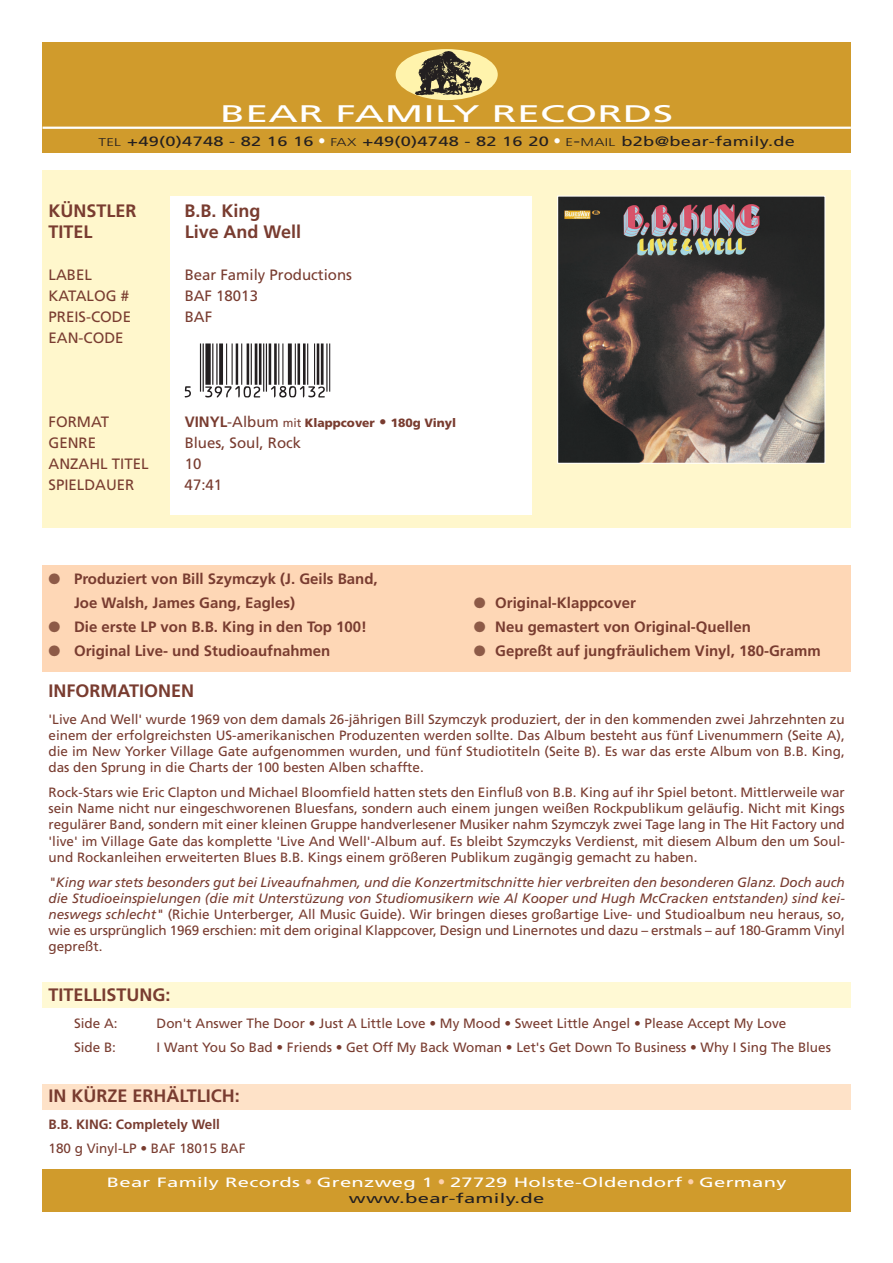
<style>
.page{position:relative;width:893px;height:1263px;background:#fff}
.page>*{position:absolute;margin:0;border:0;box-sizing:border-box;transform-origin:0 0}
.t1{font:108px "UPC Half Narrow";color:#231f20}
.t2{font:24px "Frutiger";letter-spacing:.01em;color:#fff;scale:1.7 1}
.t3{font:700 18px "Frutiger";color:#793c30}
.t4{font:700 15px/24px "Frutiger";color:#793c30}
.t5{font:15px "Frutiger";color:#793c30}
.t6{font:13.5px/16.2px "Frutiger";color:#793c30;text-align:justify}
.t7{font:italic 13.5px/16.2px "Frutiger";color:#793c30;text-align:justify}
.t8{font:13.5px/16.5px "Frutiger";letter-spacing:.015em;color:#fff;text-align:center;scale:1.5 1}
.t9{font:13.5px "Frutiger";letter-spacing:.015em;color:#231f20;scale:1.35 1}
.t10{font:700 13.5px "Frutiger";color:#793c30}
.t11{font:900 12px "Frutiger";color:#793c30}
.s1{font-weight:300;font-size:11.25px}
.s2{font-weight:300;font-size:15px;color:#fff}
.s3{font-weight:300;font-size:15px}
.s4{font-weight:700;font-size:15px}
.s5{font-weight:400;font-size:15px}
.s6{font-weight:400}
.s7{color:#8d5a47}
.s8{font-style:normal}
.s9{font-weight:300;font-size:15px;color:#fdd1ad}
.s10{color:#231f20}
</style>
<div class="page">
<div style="left:43px;top:1084px;width:807px;height:26px;background:#fee2c8"></div>
<div style="left:43px;top:982px;width:807px;height:26px;background:#fff9d4"></div>
<div style="left:43px;top:170px;width:807px;height:357px;background:#fff7cc"></div>
<div style="left:43px;top:43px;width:807px;height:110px;background:#d09b2c"></div>
<div style="left:43px;top:1169px;width:807px;height:43px;background:#d09b2c"></div>
<div style="left:395px;top:49px;width:102px;height:51px;background:#fff3ac;border-radius:50%"></div>
<img style="left:413px;top:49px;width:69px;height:49px">
<hr style="left:43px;top:127px;width:807px;height:2px;background:#fff">
<div style="left:170px;top:196px;width:361px;height:319px;background:#fff"></div>
<div style="left:43px;top:566px;width:807px;height:106px;background:#fed7b6"></div>
<img style="left:559px;top:198px;width:264px;height:264px">
<div style="left:557px;top:196px;width:268px;height:268px;border:1px solid #fff"></div>
<h2 class="t2" style="left:220px;top:103px;width:268px">BEAR FAMILY RECORDS</h2>
<p class="t9" style="left:98px;top:135px;width:517px"><span class="s1">TEL</span> +49(0)4748 - 82 16 16 <span class="s2">•</span> <span class="s1">FAX</span> +49(0)4748 - 82 16 20 <span class="s2">•</span> <span class="s1">E</span><span class="s3">-</span><span class="s1">MAIL</span> b2b@bear-family.de</p>
<h3 class="t3" style="left:49px;top:204px;width:89px">KÜNSTLER</h3>
<h3 class="t3" style="left:185px;top:204px;width:77px">B.B. King</h3>
<h3 class="t3" style="left:49px;top:225px;width:45px">TITEL</h3>
<h3 class="t3" style="left:185px;top:225px;width:118px">Live And Well</h3>
<p class="t5" style="left:49px;top:269px;width:45px">LABEL</p>
<p class="t5" style="left:185px;top:269px;width:169px">Bear Family Productions</p>
<p class="t5" style="left:49px;top:290px;width:82px">KATALOG #</p>
<p class="t5" style="left:185px;top:290px;width:75px">BAF 18013</p>
<p class="t5" style="left:49px;top:311px;width:84px">PREIS-CODE</p>
<p class="t5" style="left:185px;top:311px;width:29px">BAF</p>
<p class="t5" style="left:49px;top:332px;width:76px">EAN-CODE</p>
<h1 class="t1" style="left:185px;top:297px;width:157px">ÇxDTRBAMy180132z</h1>
<p class="t5" style="left:49px;top:416px;width:62px">FORMAT</p>
<p class="t11" style="left:185px;top:416px;width:273px"><span class="s4">VINYL</span><span class="s5">-Album</span> <span class="s6">mit</span> Klappcover <span class="s5">•</span> 180g Vinyl</p>
<p class="t5" style="left:49px;top:437px;width:49px">GENRE</p>
<p class="t5" style="left:185px;top:437px;width:118px">Blues, Soul, Rock</p>
<p class="t5" style="left:49px;top:458px;width:101px">ANZAHL TITEL</p>
<p class="t5" style="left:185px;top:458px;width:18px">10</p>
<p class="t5" style="left:49px;top:479px;width:87px">SPIELDAUER</p>
<p class="t5" style="left:185px;top:479px;width:39px">47:41</p>
<p class="t4" style="left:74px;top:567px;width:305px;text-indent:-26px"><span class="s7">●</span> Produziert von Bill Szymczyk (J. Geils Band,<br>Joe Walsh, James Gang, Eagles)</p>
<p class="t4" style="left:474px;top:591px;width:163px"><span class="s7">●</span> Original-Klappcover</p>
<p class="t4" style="left:49px;top:615px;width:320px"><span class="s7">●</span> Die erste LP von B.B. King in den Top 100!</p>
<p class="t4" style="left:474px;top:615px;width:278px"><span class="s7">●</span> Neu gemastert von Original-Quellen</p>
<p class="t4" style="left:49px;top:639px;width:283px"><span class="s7">●</span> Original Live- und Studioaufnahmen</p>
<p class="t4" style="left:474px;top:639px;width:348px"><span class="s7">●</span> Gepreßt auf jungfräulichem Vinyl, 180-Gramm</p>
<h3 class="t3" style="left:49px;top:683px;width:147px">INFORMATIONEN</h3>
<p class="t6" style="left:49px;top:712px;width:797px">'Live And Well' wurde 1969 von dem damals 26-jährigen Bill Szymczyk produziert, der in den kommenden zwei Jahrzehnten zu einem der erfolgreichsten US-amerikanischen Produzenten werden sollte. Das Album besteht aus fünf Livenummern (Seite A), die im New Yorker Village Gate aufgenommen wurden, und fünf Studiotiteln (Seite B). Es war das erste Album von B.B. King, das den Sprung in die Charts der 100 besten Alben schaffte.</p>
<p class="t6" style="left:49px;top:785px;width:797px">Rock-Stars wie Eric Clapton und Michael Bloomfield hatten stets den Einfluß von B.B. King auf ihr Spiel betont. Mittlerweile war sein Name nicht nur eingeschworenen Bluesfans, sondern auch einem jungen weißen Rockpublikum geläufig. Nicht mit Kings regulärer Band, sondern mit einer kleinen Gruppe handverlesener Musiker nahm Szymczyk zwei Tage lang in The Hit Factory und 'live' im Village Gate das komplette 'Live And Well'-Album auf. Es bleibt Szymczyks Verdienst, mit diesem Album den um Soul&shy;und Rockanleihen erweiterten Blues B.B. Kings einem größeren Publikum zugängig gemacht zu haben.</p>
<p class="t7" style="left:48px;top:874px;width:798px">"King war stets besonders gut bei Liveaufnahmen, und die Konzertmitschnitte hier verbreiten den besonderen Glanz. Doch auch die Studioeinspielungen (die mit Unterstüzung von Studiomusikern wie Al Kooper und Hugh McCracken entstanden) sind kei&shy;neswegs schlecht" <span class="s8">(Richie Unterberger, All Music Guide). Wir bringen dieses großartige Live- und Studioalbum neu heraus, so, wie es ursprünglich 1969 erschien: mit dem original Klappcover, Design und Linernotes und dazu – erstmals – auf 180-Gramm Vinyl gepreßt.</span></p>
<h3 class="t3" style="left:49px;top:987px;width:123px">TITELLISTUNG:</h3>
<p class="t6" style="left:74px;top:1015px;width:45px">Side A:</p>
<p class="t6" style="left:157px;top:1015px;width:631px">Don't Answer The Door • Just A Little Love • My Mood • Sweet Little Angel • Please Accept My Love</p>
<p class="t6" style="left:74px;top:1040px;width:43px">Side B:</p>
<p class="t6" style="left:157px;top:1040px;width:676px">I Want You So Bad • Friends • Get Off My Back Woman • Let's Get Down To Business • Why I Sing The Blues</p>
<h3 class="t3" style="left:49px;top:1088px;width:193px">IN KÜRZE ERHÄLTLICH:</h3>
<p class="t10" style="left:49px;top:1118px;width:173px">B.B. KING: Completely Well</p>
<p class="t6" style="left:49px;top:1141px;width:198px">180 g Vinyl-LP • BAF 18015 BAF</p>
<p class="t8" style="left:107px;top:1174px;width:454px">Bear Family Records <span class="s9">•</span> Grenzweg 1 <span class="s9">•</span> 27729 Holste-Oldendorf <span class="s9">•</span> Germany <span class="s10">www.bear-family.de</span></p>
</div>
